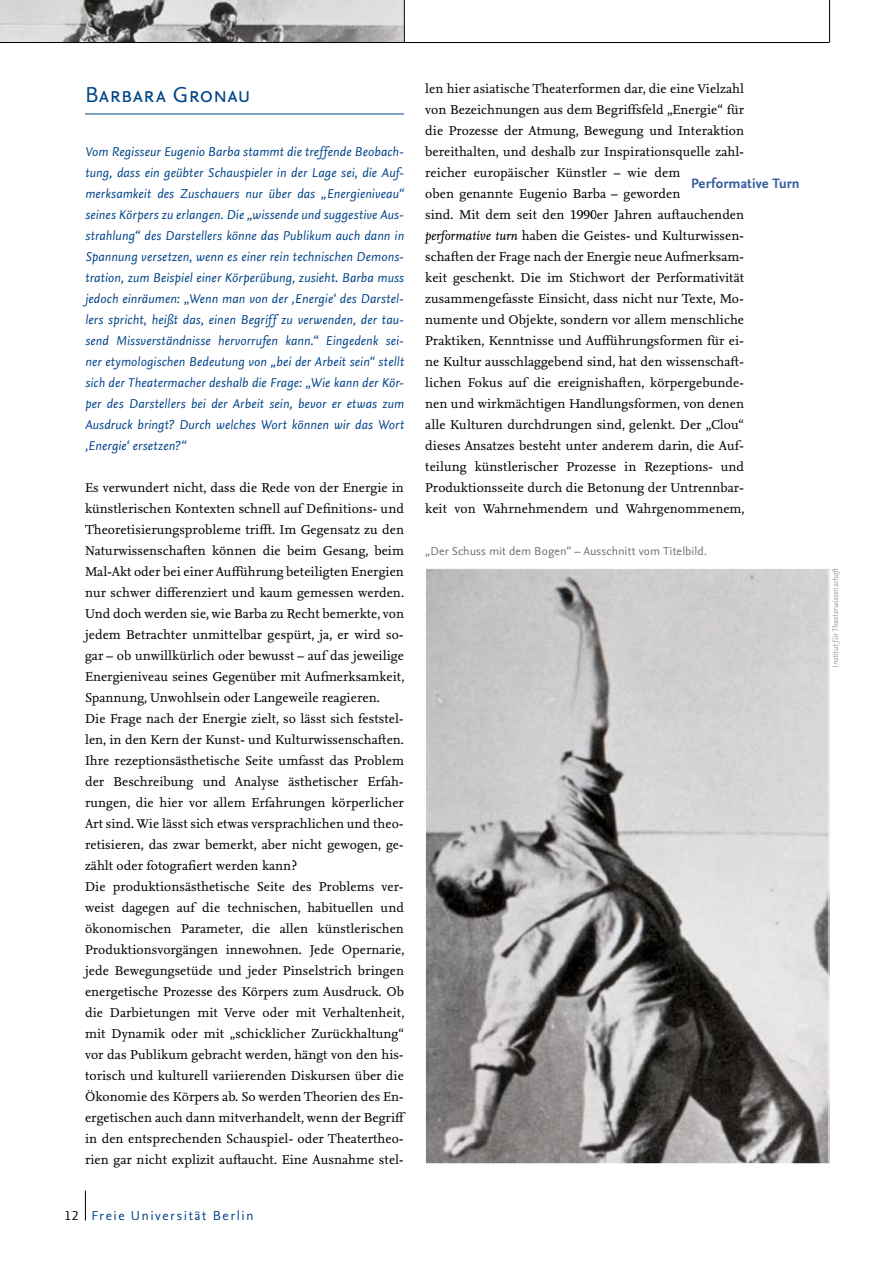
<style>
.page{position:relative;width:893px;height:1263px;background:#fff}
.page>*{position:absolute;margin:0;border:0;box-sizing:border-box;transform-origin:0 0}
.t1{font:22.5px "Nexus Sans OT";letter-spacing:.015em;color:#004489}
.t2{font:700 14.25px "Nexus Sans OT";letter-spacing:.01em;color:#365e9b}
.t3{font:13.5px "Nexus Sans OT";letter-spacing:.115em;color:#004489}
.t4{font:13.35px/21px "Nexus Serif TF";letter-spacing:.005em;color:#000}
.t5{font:italic 13.35px/21px "Nexus Sans OT";letter-spacing:.01em;color:#004489;text-align:justify}
.t6{font:12px "Nexus Sans OT";letter-spacing:.01em;color:#707173}
.t7{font:italic 8.25px "Nexus Sans OT";color:#9c9d9f}
.s1{color:#000}
.s2{font-style:italic}
</style>
<div class="page">
<hr style="left:85px;top:114px;width:319px;height:1px;background:#004489">
<img style="left:427px;top:570px;width:400px;height:592px">
<img style="left:0;top:0;width:404px;height:42px">
<hr style="left:0;top:42px;width:829px;height:1px;background:#000">
<hr style="left:404px;top:0;width:1px;height:43px;background:#000">
<hr style="left:829px;top:0;width:1px;height:43px;background:#000">
<svg style="left:85px;top:1191px;width:1px;height:29px"></svg>
<h1 class="t1" style="left:85px;top:80px;width:167px">Barbara Gronau</h1>
<p class="t5" style="left:85px;top:141px;width:320px">Vom Regisseur Eugenio Barba stammt die treffende Beobach&shy;tung, dass ein geübter Schauspieler in der Lage sei, die Auf&shy;merksamkeit des Zuschauers nur über das „Energieniveau“ seines Körpers zu erlangen. Die „wissende und suggestive Aus&shy;strahlung“ des Darstellers könne das Publikum auch dann in Spannung versetzen, wenn es einer rein technischen Demons&shy;tration, zum Beispiel einer Körperübung, zusieht. Barba muss jedoch einräumen: „Wenn man von der ‚Energie‘ des Darstel&shy;lers spricht, heißt das, einen Begriff zu verwenden, der tau&shy;send Missverständnisse hervorrufen kann.“ Eingedenk sei&shy;ner etymologischen Bedeutung von „bei der Arbeit sein“ stellt sich der Theatermacher deshalb die Frage: „Wie kann der Kör&shy;per des Darstellers bei der Arbeit sein, bevor er etwas zum Ausdruck bringt? Durch welches Wort können wir das Wort ‚- Energie‘ ersetzen?“</p>
<p class="t4" style="left:85px;top:477px;width:321px">Es verwundert nicht, dass die Rede von der Energie in künstlerischen Kontexten schnell auf Definitions- und Theoretisierungsprobleme trifft. Im Gegensatz zu den Naturwissenschaften können die beim Gesang, beim Mal-Akt oder bei einer Aufführung beteiligten Energien nur schwer differenziert und kaum gemessen werden.<br>Und doch werden sie, wie Barba zu Recht bemerkte, von jedem Betrachter unmittelbar gespürt, ja, er wird so&shy;gar – ob unwillkürlich oder bewusst – auf das jeweilige Energieniveau seines Gegenüber mit Aufmerksamkeit, Spannung, Unwohlsein oder Langeweile reagieren.<br>Die Frage nach der Energie zielt, so lässt sich feststel&shy;len, in den Kern der Kunst- und Kulturwissenschaften.<br>Ihre rezeptionsästhetische Seite umfasst das Problem der Beschreibung und Analyse ästhetischer Erfah&shy;rungen, die hier vor allem Erfahrungen körperlicher Art sind. Wie lässt sich etwas versprachlichen und theo&shy;retisieren, das zwar bemerkt, aber nicht gewogen, ge&shy;zählt oder fotografiert werden kann?<br>Die produktionsästhetische Seite des Problems ver&shy;weist dagegen auf die technischen, habituellen und ökonomischen Parameter, die allen künstlerischen Produktionsvorgängen innewohnen. Jede Opernarie, jede Bewegungsetüde und jeder Pinselstrich bringen energetische Prozesse des Körpers zum Ausdruck. Ob die Darbietungen mit Verve oder mit Verhaltenheit, mit Dynamik oder mit „schicklicher Zurückhaltung“ vor das Publikum gebracht werden, hängt von den his&shy;torisch und kulturell variierenden Diskursen über die Ökonomie des Körpers ab. So werden Theorien des En&shy;ergetischen auch dann mitverhandelt, wenn der Begriff in den entsprechenden Schauspiel- oder Theatertheo&shy;rien gar nicht explizit auftaucht. Eine Ausnahme stel-</p>
<p class="t3" style="left:64px;top:1207px;width:191px"><span class="s1">12</span> Freie Universität Berlin</p>
<p class="t4" style="left:425px;top:78px;width:321px">len hier asiatische Theaterformen dar, die eine Vielzahl von Bezeichnungen aus dem Begriffsfeld „Energie“ für die Prozesse der Atmung, Bewegung und Interaktion bereithalten, und deshalb zur Inspirationsquelle zahl&shy;reicher europäischer Künstler – wie dem<br>oben genannte Eugenio Barba – geworden<br>sind. Mit dem seit den 1990er Jahren auftauchenden <span class="s2">performative turn</span> haben die Geistes- und Kulturwissen&shy;schaften der Frage nach der Energie neue Aufmerksam&shy;keit geschenkt. Die im Stichwort der Performativität zusammengefasste Einsicht, dass nicht nur Texte, Mo&shy;numente und Objekte, sondern vor allem menschliche Praktiken, Kenntnisse und Aufführungsformen für ei&shy;ne Kultur ausschlaggebend sind, hat den wissenschaft&shy;lichen Fokus auf die ereignishaften, körpergebunde&shy;nen und wirkmächtigen Handlungsformen, von denen alle Kulturen durchdrungen sind, gelenkt. Der „Clou“ dieses Ansatzes besteht unter anderem darin, die Auf&shy;teilung künstlerischer Prozesse in Rezeptions- und Produktionsseite durch die Betonung der Untrennbar&shy;keit von Wahrnehmendem und Wahrgenommenem,</p>
<p class="t6" style="left:425px;top:543px;width:283px">„Der Schuss mit dem Bogen“ – Ausschnitt vom Titelbild.</p>
<p class="t2" style="left:691px;top:174px;width:110px">Performative Turn</p>
<p class="t7" style="left:830px;top:667px;width:101px;rotate:-90deg">Institut für Theaterwissenschaft</p>
</div>
